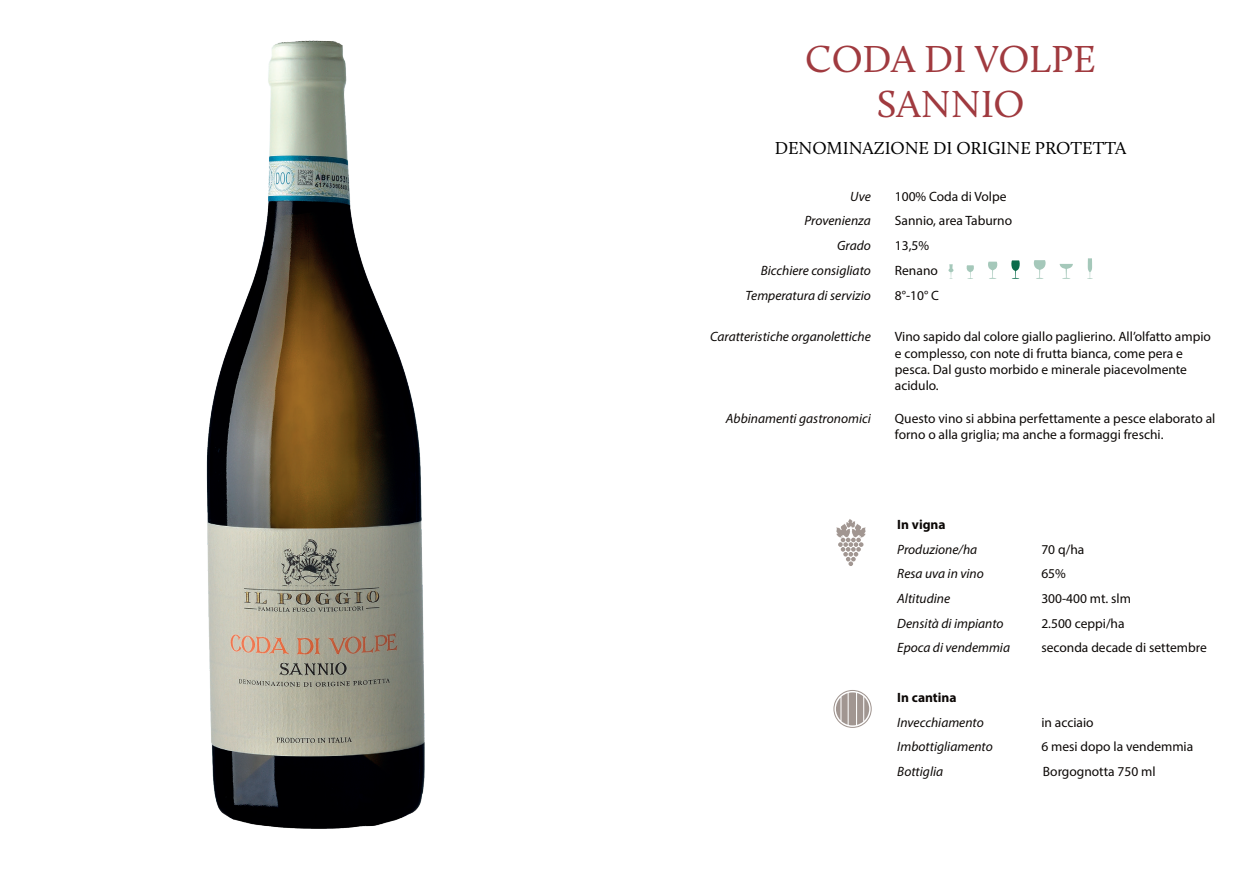
<style>
.page{position:relative;width:1259px;height:893px;background:#fff}
.page>*{position:absolute;margin:0;border:0;box-sizing:border-box;transform-origin:0 0}
.t1{font:39px/45px "Calluna";color:#a03a3f;text-align:center}
.t2{font:18px "Calluna";color:#000}
.t3{font:13.5px/16.2px "Myriad Pro";color:#0c0806}
.t4{font:italic 13.5px "Myriad Pro";color:#0c0806}
.t5{font:700 13.5px "Myriad Pro";color:#0c0806}
</style>
<div class="page">
<img style="left:206px;top:40px;width:219px;height:789px">
<svg style="left:836px;top:519px;width:30px;height:47px"></svg>
<svg style="left:833px;top:690px;width:38px;height:38px"></svg>
<svg style="left:1087px;top:258px;width:6px;height:21px"></svg>
<svg style="left:1059px;top:264px;width:14px;height:15px"></svg>
<svg style="left:1033px;top:260px;width:13px;height:19px"></svg>
<svg style="left:1011px;top:260px;width:9px;height:19px"></svg>
<svg style="left:988px;top:262px;width:9px;height:17px"></svg>
<svg style="left:966px;top:265px;width:8px;height:14px"></svg>
<svg style="left:948px;top:264px;width:5px;height:15px"></svg>
<h1 class="t1" style="left:805px;top:36px;width:292px">CODA DI VOLPE<br>SANNIO</h1>
<h2 class="t2" style="left:775px;top:137px;width:353px">DENOMINAZIONE DI ORIGINE PROTETTA</h2>
<p class="t4" style="left:850px;top:188px;width:22px">Uve</p>
<p class="t3" style="left:895px;top:188px;width:113px">100% Coda di Volpe</p>
<p class="t4" style="left:804px;top:213px;width:68px">Provenienza</p>
<p class="t3" style="left:895px;top:213px;width:119px">Sannio, area Taburno</p>
<p class="t4" style="left:837px;top:237px;width:35px">Grado</p>
<p class="t3" style="left:895px;top:237px;width:36px">13,5%</p>
<p class="t4" style="left:761px;top:262px;width:112px">Bicchiere consigliato</p>
<p class="t3" style="left:895px;top:262px;width:44px">Renano</p>
<p class="t4" style="left:745px;top:287px;width:127px">Temperatura di servizio</p>
<p class="t3" style="left:895px;top:287px;width:46px">8°-10° C</p>
<p class="t4" style="left:710px;top:328px;width:162px">Caratteristiche organolettiche</p>
<p class="t3" style="left:895px;top:328px;width:317px">Vino sapido dal colore giallo paglierino. All’olfatto ampio e complesso, con note di frutta bianca, come pera e pesca. Dal gusto morbido e minerale piacevolmente acidulo.</p>
<p class="t4" style="left:726px;top:410px;width:146px">Abbinamenti gastronomici</p>
<p class="t3" style="left:895px;top:410px;width:322px">Questo vino si abbina perfettamente a pesce elaborato al forno o alla griglia; ma anche a formaggi freschi.</p>
<p class="t5" style="left:897px;top:516px;width:50px">In vigna</p>
<p class="t4" style="left:897px;top:541px;width:81px">Produzione/ha</p>
<p class="t3" style="left:1041px;top:541px;width:44px">70 q/ha</p>
<p class="t4" style="left:897px;top:565px;width:88px">Resa uva in vino</p>
<p class="t3" style="left:1041px;top:565px;width:26px">65%</p>
<p class="t4" style="left:897px;top:590px;width:54px">Altitudine</p>
<p class="t3" style="left:1041px;top:590px;width:91px">300-400 mt. slm</p>
<p class="t4" style="left:897px;top:615px;width:108px">Densità di impianto</p>
<p class="t3" style="left:1041px;top:615px;width:85px">2.500 ceppi/ha</p>
<p class="t4" style="left:897px;top:640px;width:114px">Epoca di vendemmia</p>
<p class="t3" style="left:1041px;top:640px;width:167px">seconda decade di settembre</p>
<p class="t5" style="left:897px;top:688px;width:61px">In cantina</p>
<p class="t4" style="left:897px;top:714px;width:88px">Invecchiamento</p>
<p class="t3" style="left:1041px;top:714px;width:54px">in acciaio</p>
<p class="t4" style="left:897px;top:738px;width:97px">Imbottigliamento</p>
<p class="t3" style="left:1041px;top:738px;width:153px">6 mesi dopo la vendemmia</p>
<p class="t4" style="left:897px;top:763px;width:47px">Bottiglia</p>
<p class="t3" style="left:1043px;top:763px;width:114px">Borgognotta 750 ml</p>
</div>
